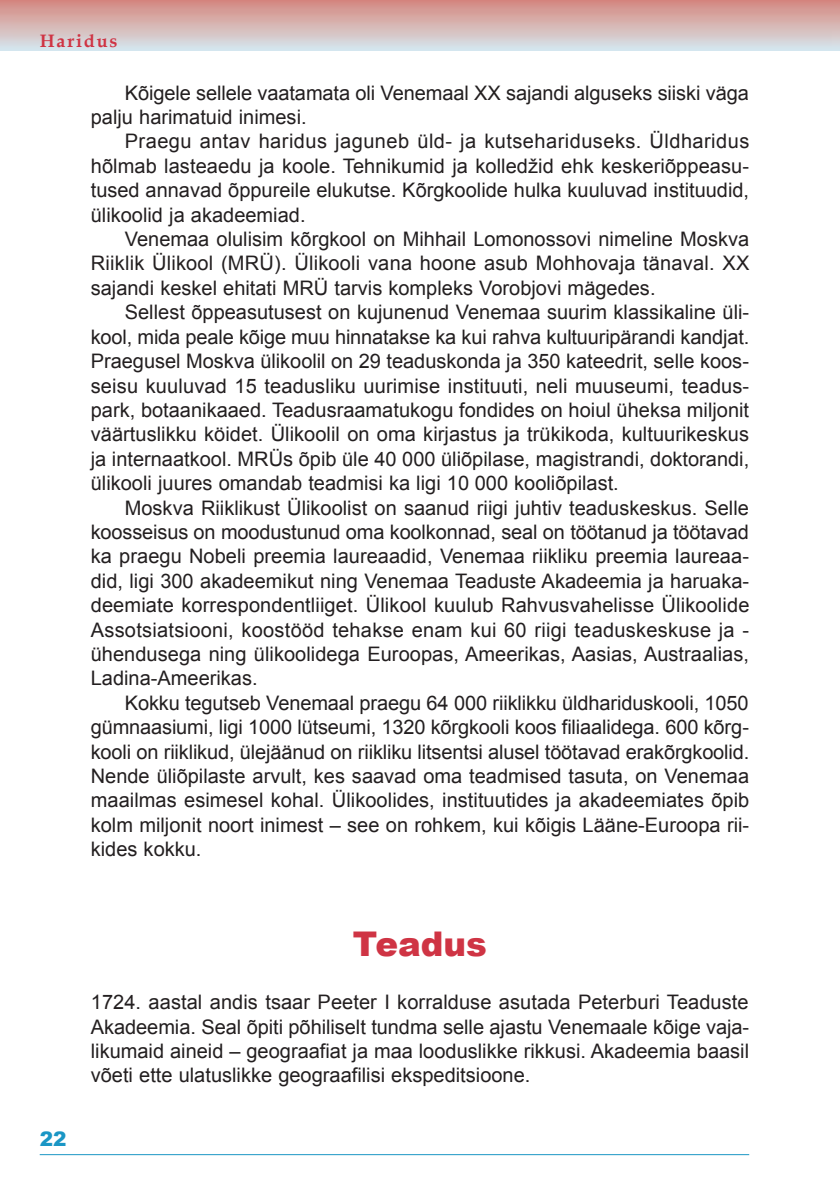
<style>
.page{position:relative;width:840px;height:1191px;background:#fff}
.page>*{position:absolute;margin:0;border:0;box-sizing:border-box;transform-origin:0 0}
.t1{font:900 34px "Arial";color:#cf3444}
.t2{font:20px/24.4px "Arial";color:#231f20;text-align:justify}
.t3{font:900 20px "Arial";color:#1a96c5}
.t4{font:700 18px "Book Antiqua";letter-spacing:.1em;color:#cf3444}
</style>
<div class="page">
<hr style="left:40px;top:1154px;width:708px;height:1px;background:#1a96c5">
<p class="t4" style="left:40px;top:29px;width:79px">Haridus</p>
<p class="t2" style="left:91px;top:81px;width:659px;text-indent:34px">Kõigele sellele vaatamata oli Venemaal XX sajandi alguseks siiski väga palju harimatuid inimesi.</p>
<p class="t2" style="left:91px;top:129px;width:659px;text-indent:34px">Praegu antav haridus jaguneb üld- ja kutsehariduseks. Üldharidus hõlmab lasteaedu ja koole. Tehnikumid ja kolledžid ehk keskeriõppeasu&shy;tused annavad õppureile elukutse. Kõrgkoolide hulka kuuluvad instituudid, ülikoolid ja akadeemiad.</p>
<p class="t2" style="left:91px;top:227px;width:659px;text-indent:34px">Venemaa olulisim kõrgkool on Mihhail Lomonossovi nimeline Moskva Riiklik Ülikool (MRÜ). Ülikooli vana hoone asub Mohhovaja tänaval. XX sajandi keskel ehitati MRÜ tarvis kompleks Vorobjovi mägedes.</p>
<p class="t2" style="left:91px;top:300px;width:659px;text-indent:34px">Sellest õppeasutusest on kujunenud Venemaa suurim klassikaline üli&shy;kool, mida peale kõige muu hinnatakse ka kui rahva kultuuripärandi kandjat.<br>Praegusel Moskva ülikoolil on 29 teaduskonda ja 350 kateedrit, selle koos&shy;seisu kuuluvad 15 teadusliku uurimise instituuti, neli muuseumi, teadus&shy;park, botaanikaaed. Teadusraamatukogu fondides on hoiul üheksa miljonit väärtuslikku köidet. Ülikoolil on oma kirjastus ja trükikoda, kultuurikeskus ja internaatkool. MRÜs õpib üle 40 000 üliõpilase, magistrandi, doktorandi, ülikooli juures omandab teadmisi ka ligi 10 000 kooliõpilast.</p>
<p class="t2" style="left:91px;top:495px;width:659px;text-indent:34px">Moskva Riiklikust Ülikoolist on saanud riigi juhtiv teaduskeskus. Selle koosseisus on moodustunud oma koolkonnad, seal on töötanud ja töötavad ka praegu Nobeli preemia laureaadid, Venemaa riikliku preemia laureaa&shy;did, ligi 300 akadeemikut ning Venemaa Teaduste Akadeemia ja haruaka&shy;deemiate korrespondentliiget. Ülikool kuulub Rahvusvahelisse Ülikoolide Assotsiatsiooni, koostööd tehakse enam kui 60 riigi teaduskeskuse ja - ühendusega ning ülikoolidega Euroopas, Ameerikas, Aasias, Austraalias, Ladina-Ameerikas.</p>
<p class="t2" style="left:91px;top:691px;width:659px;text-indent:34px">Kokku tegutseb Venemaal praegu 64 000 riiklikku üldhariduskooli, 1050 gümnaasiumi, ligi 1000 lütseumi, 1320 kõrgkooli koos filiaalidega. 600 kõrg&shy;kooli on riiklikud, ülejäänud on riikliku litsentsi alusel töötavad erakõrgkoolid.<br>Nende üliõpilaste arvult, kes saavad oma teadmised tasuta, on Venemaa maailmas esimesel kohal. Ülikoolides, instituutides ja akadeemiates õpib kolm miljonit noort inimest – see on rohkem, kui kõigis Lääne-Euroopa rii&shy;kides kokku.</p>
<p class="t3" style="left:40px;top:1124px;width:28px">22</p>
<h1 class="t1" style="left:353px;top:919px;width:135px">Teadus</h1>
<p class="t2" style="left:91px;top:990px;width:659px">1724. aastal andis tsaar Peeter I korralduse asutada Peterburi Teaduste Akadeemia. Seal õpiti põhiliselt tundma selle ajastu Venemaale kõige vaja&shy;likumaid aineid – geograafiat ja maa looduslikke rikkusi. Akadeemia baasil võeti ette ulatuslikke geograafilisi ekspeditsioone.</p>
</div>
